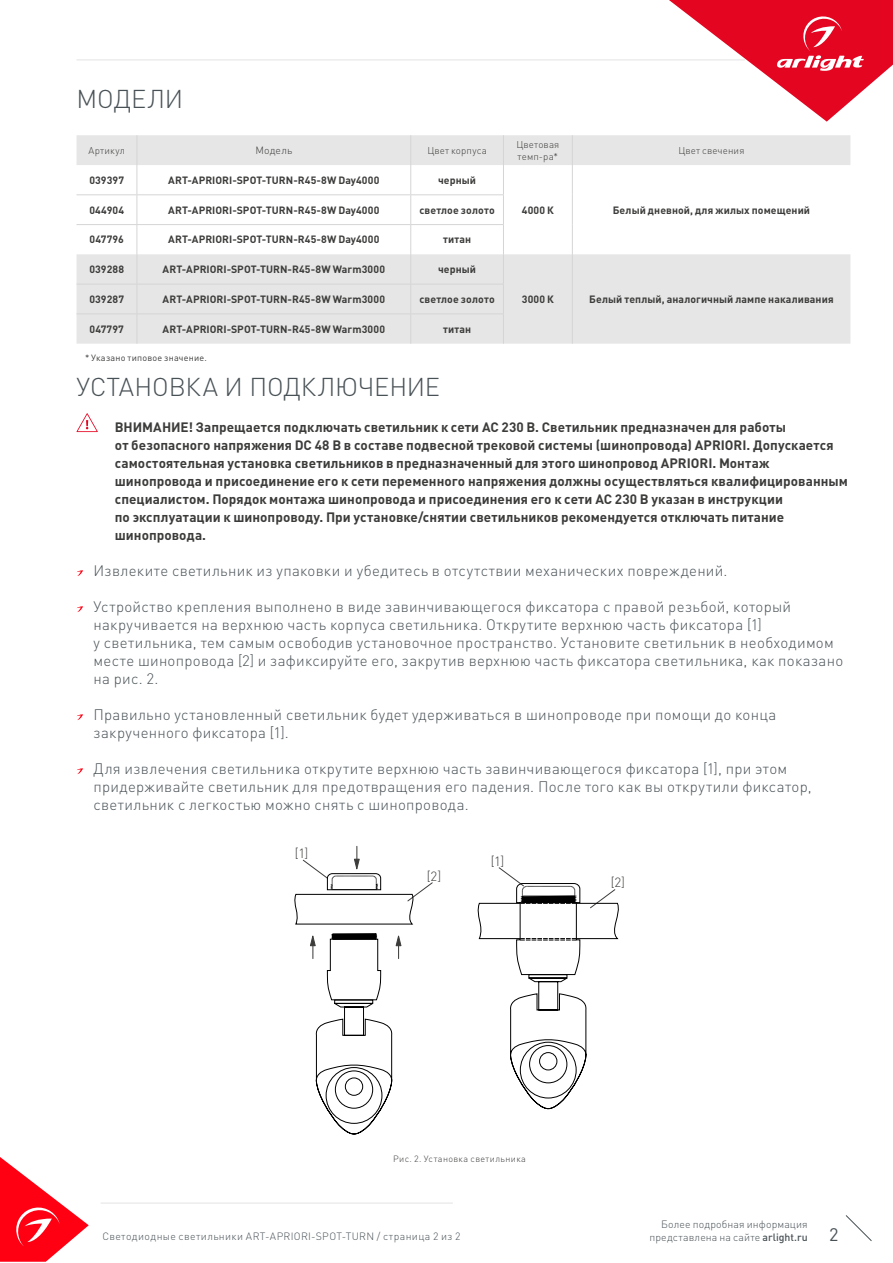
<style>
.page{position:relative;width:893px;height:1263px;background:#fff}
.page>*{position:absolute;margin:0;border:0;box-sizing:border-box;transform-origin:0 0}
.t1{font:300 25.5px "DIN Pro";letter-spacing:-.005em;color:#485156}
.t2{font:18px "DIN Pro";color:#485156}
.t3{font:300 15px/18px "DIN Pro";letter-spacing:.02em;color:#485156}
.t4{font:700 13.5px/18px "DIN Pro";letter-spacing:.005em;color:#3c3c3b}
.t5{font:300 13.2px "DIN Pro";color:#3c3c3b}
.t6{font:700 10.5px "DIN Pro";letter-spacing:.01em;color:#3c3c3b}
.t7{font:300 10.5px/12.6px "DIN Pro";letter-spacing:.025em;color:#485156;text-align:right}
.t8{font:300 10.5px "DIN Pro";letter-spacing:.01em;color:#3c3c3b}
.t9{font:300 9.75px/12px "DIN Pro";letter-spacing:.015em;color:#3c3c3b}
.t10{font:300 9px "DIN Pro";letter-spacing:.04em;color:#3c3c3b}
.t11{font:9px "DIN Pro";letter-spacing:.025em;color:#3c3c3b}
.s1{font-weight:500}
</style>
<div class="page">
<hr style="left:77px;top:60px;width:668px;height:1px;background:#e3e3e3">
<svg style="left:845px;top:1215px;width:27px;height:26px"></svg>
<hr style="left:101px;top:1203px;width:352px;height:1px;background:#e3e3e3">
<svg style="left:664px;top:0;width:229px;height:122px"></svg>
<svg style="left:0;top:1157px;width:89px;height:105px"></svg>
<svg style="left:77px;top:135px;width:773px;height:209px;fill:#e6e6e6"></svg>
<hr style="left:137px;top:135px;width:1px;height:30px;background:#d5d5d5">
<hr style="left:410px;top:135px;width:1px;height:30px;background:#d5d5d5">
<hr style="left:503px;top:135px;width:1px;height:30px;background:#d5d5d5">
<hr style="left:572px;top:135px;width:1px;height:30px;background:#d5d5d5">
<svg style="left:137px;top:165px;width:1px;height:89px"></svg>
<svg style="left:410px;top:165px;width:1px;height:89px"></svg>
<hr style="left:77px;top:194px;width:60px;height:1px;background:#d5d5d5">
<hr style="left:137px;top:194px;width:274px;height:1px;background:#d5d5d5">
<hr style="left:411px;top:194px;width:93px;height:1px;background:#d5d5d5">
<hr style="left:137px;top:254px;width:1px;height:30px;background:#d5d5d5">
<hr style="left:410px;top:254px;width:1px;height:30px;background:#d5d5d5">
<hr style="left:77px;top:284px;width:60px;height:1px;background:#d5d5d5">
<hr style="left:137px;top:284px;width:274px;height:1px;background:#d5d5d5">
<svg style="left:137px;top:285px;width:1px;height:28px"></svg>
<hr style="left:411px;top:284px;width:93px;height:1px;background:#d5d5d5">
<svg style="left:410px;top:285px;width:1px;height:28px"></svg>
<hr style="left:137px;top:314px;width:1px;height:30px;background:#d5d5d5">
<hr style="left:410px;top:314px;width:1px;height:30px;background:#d5d5d5">
<svg style="left:503px;top:165px;width:1px;height:89px"></svg>
<hr style="left:572px;top:165px;width:1px;height:30px;background:#d5d5d5">
<hr style="left:572px;top:195px;width:1px;height:30px;background:#d5d5d5">
<svg style="left:572px;top:225px;width:1px;height:29px"></svg>
<hr style="left:503px;top:254px;width:1px;height:30px;background:#d5d5d5">
<hr style="left:572px;top:254px;width:1px;height:30px;background:#d5d5d5">
<svg style="left:503px;top:285px;width:1px;height:28px"></svg>
<hr style="left:572px;top:284px;width:1px;height:30px;background:#d5d5d5">
<hr style="left:503px;top:314px;width:1px;height:30px;background:#d5d5d5">
<hr style="left:572px;top:314px;width:1px;height:30px;background:#d5d5d5">
<hr style="left:77px;top:313px;width:60px;height:1px;background:#d5d5d5">
<hr style="left:137px;top:313px;width:274px;height:1px;background:#d5d5d5">
<hr style="left:411px;top:313px;width:93px;height:1px;background:#d5d5d5">
<hr style="left:77px;top:224px;width:60px;height:1px;background:#d5d5d5">
<hr style="left:137px;top:224px;width:274px;height:1px;background:#d5d5d5">
<hr style="left:411px;top:224px;width:93px;height:1px;background:#d5d5d5">
<svg style="left:77px;top:570px;width:6px;height:6px"></svg>
<svg style="left:77px;top:606px;width:6px;height:6px"></svg>
<svg style="left:77px;top:714px;width:6px;height:6px"></svg>
<svg style="left:77px;top:768px;width:6px;height:6px"></svg>
<svg style="left:77px;top:413px;width:21px;height:19px"></svg>
<svg style="left:294px;top:846px;width:325px;height:288px"></svg>
<h1 class="t1" style="left:77px;top:81px;width:108px">МОДЕЛИ</h1>
<p class="t9" style="left:89px;top:144px;width:38px">Артикул</p>
<p class="t8" style="left:255px;top:143px;width:38px">Модель</p>
<p class="t9" style="left:427px;top:144px;width:61px">Цвет корпуса</p>
<p class="t9" style="left:516px;top:138px;width:44px">Цветовая темп-ра*</p>
<p class="t9" style="left:678px;top:144px;width:68px">Цвет свечения</p>
<p class="t6" style="left:89px;top:173px;width:36px">039397</p>
<p class="t6" style="left:168px;top:173px;width:213px">ART-APRIORI-SPOT-TURN-R45-8W Day4000</p>
<p class="t6" style="left:438px;top:173px;width:40px">черный</p>
<p class="t6" style="left:89px;top:203px;width:36px">044904</p>
<p class="t6" style="left:168px;top:203px;width:213px">ART-APRIORI-SPOT-TURN-R45-8W Day4000</p>
<p class="t6" style="left:419px;top:203px;width:77px">светлое золото</p>
<p class="t6" style="left:522px;top:203px;width:34px">4000 К</p>
<p class="t6" style="left:613px;top:203px;width:199px">Белый дневной, для жилых помещений</p>
<p class="t6" style="left:90px;top:233px;width:36px">047796</p>
<p class="t6" style="left:168px;top:233px;width:213px">ART-APRIORI-SPOT-TURN-R45-8W Day4000</p>
<p class="t6" style="left:443px;top:233px;width:30px">титан</p>
<p class="t6" style="left:89px;top:262px;width:36px">039288</p>
<p class="t6" style="left:163px;top:262px;width:224px">ART-APRIORI-SPOT-TURN-R45-8W Warm3000</p>
<p class="t6" style="left:438px;top:262px;width:40px">черный</p>
<p class="t6" style="left:89px;top:292px;width:36px">039287</p>
<p class="t6" style="left:163px;top:292px;width:224px">ART-APRIORI-SPOT-TURN-R45-8W Warm3000</p>
<p class="t6" style="left:419px;top:292px;width:77px">светлое золото</p>
<p class="t6" style="left:522px;top:292px;width:34px">3000 К</p>
<p class="t6" style="left:589px;top:292px;width:246px">Белый теплый, аналогичный лампе накаливания</p>
<p class="t6" style="left:89px;top:322px;width:36px">047797</p>
<p class="t6" style="left:163px;top:322px;width:224px">ART-APRIORI-SPOT-TURN-R45-8W Warm3000</p>
<p class="t6" style="left:443px;top:322px;width:30px">титан</p>
<p class="t11" style="left:85px;top:351px;width:123px">* Указано типовое значение.</p>
<h1 class="t1" style="left:77px;top:369px;width:365px">УСТАНОВКА И ПОДКЛЮЧЕНИЕ</h1>
<p class="t4" style="left:115px;top:418px;width:735px">ВНИМАНИЕ! Запрещается подключать светильник к сети АС 230 В. Светильник предназначен для работы<br>от безопасного напряжения DC 48 В в составе подвесной трековой системы (шинопровода) APRIORI. Допускается самостоятельная установка светильников в предназначенный для этого шинопровод APRIORI. Монтаж шинопровода и присоединение его к сети переменного напряжения должны осуществляться квалифицированным специалистом. Порядок монтажа шинопровода и присоединения его к сети АС 230 В указан в инструкции<br>по эксплуатации к шинопроводу. При установке/снятии светильников рекомендуется отключать питание шинопровода.</p>
<p class="t3" style="left:94px;top:561px;width:635px">Извлеките светильник из упаковки и убедитесь в отсутствии механических повреждений.</p>
<p class="t3" style="left:94px;top:597px;width:751px">Устройство крепления выполнено в виде завинчивающегося фиксатора с правой резьбой, который накручивается на верхнюю часть корпуса светильника. Открутите верхнюю часть фиксатора [1]<br>у светильника, тем самым освободив установочное пространство. Установите светильник в необходимом месте шинопровода [2] и зафиксируйте его, закрутив верхнюю часть фиксатора светильника, как показано на рис. 2.</p>
<p class="t3" style="left:94px;top:705px;width:684px">Правильно установленный светильник будет удерживаться в шинопроводе при помощи до конца закрученного фиксатора [1].</p>
<p class="t3" style="left:94px;top:759px;width:719px">Для извлечения светильника открутите верхнюю часть завинчивающегося фиксатора [1], при этом придерживайте светильник для предотвращения его падения. После того как вы открутили фиксатор, светильник с легкостью можно снять с шинопровода.</p>
<p class="t5" style="left:295px;top:845px;width:15px">[1]</p>
<p class="t5" style="left:491px;top:852px;width:15px">[1]</p>
<p class="t5" style="left:427px;top:867px;width:16px">[2]</p>
<p class="t5" style="left:611px;top:873px;width:16px">[2]</p>
<p class="t10" style="left:393px;top:1153px;width:134px">Рис. 2. Установка светильника</p>
<p class="t7" style="left:649px;top:1217px;width:160px">Более подробная информация представлена на сайте <span class="s1">arlight.ru</span></p>
<p class="t7" style="left:102px;top:1229px;width:360px">Светодиодные светильники ART-APRIORI-SPOT-TURN / страница 2 из 2</p>
<p class="t2" style="left:829px;top:1222px;width:11px">2</p>
</div>
